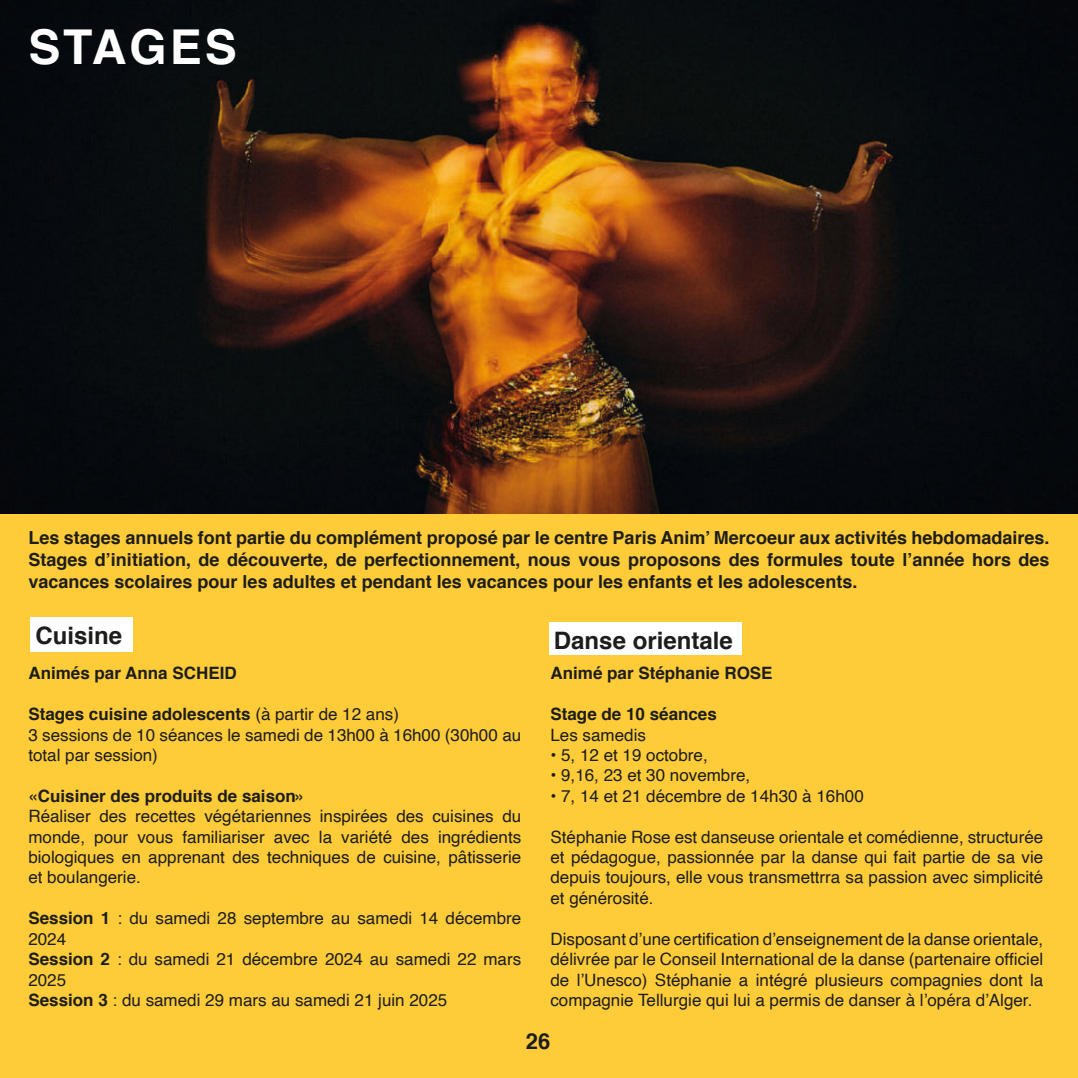
<style>
.page{position:relative;width:1078px;height:1078px;background:#fff}
.page>*{position:absolute;margin:0;border:0;box-sizing:border-box;transform-origin:0 0}
.t1{font:700 48px "Helvetica";letter-spacing:.06em;color:#fff}
.t2{font:700 24px "Helvetica";color:#1d1d1b}
.t3{font:700 22px "Helvetica";color:#1d1d1b}
.t4{font:700 18px/21.6px "Helvetica";color:#1d1d1b;text-align:justify}
.t5{font:17px/20.4px "Helvetica";color:#1d1d1b;text-align:justify}
.t6{font:700 17px "Helvetica";color:#1d1d1b}
.s1{font-weight:700}
</style>
<div class="page">
<img style="left:0;top:0;width:1077px;height:515px">
<div style="left:0;top:515px;width:1077px;height:562px;background:#fecc38"></div>
<div style="left:30px;top:617px;width:102px;height:34px;background:#fff"></div>
<div style="left:549px;top:622px;width:192px;height:33px;background:#fff"></div>
<h1 class="t1" style="left:28px;top:9px;width:210px">STAGES</h1>
<p class="t4" style="left:28px;top:527px;width:1022px">Les stages annuels font partie du complément proposé par le centre Paris Anim’ Mercoeur aux activités hebdomadaires.<br>Stages d’initiation, de découverte, de perfectionnement, nous vous proposons des formules toute l’année hors des vacances scolaires pour les adultes et pendant les vacances pour les enfants et les adolescents.</p>
<h2 class="t2" style="left:35px;top:615px;width:88px">Cuisine</h2>
<h2 class="t2" style="left:554px;top:620px;width:180px">Danse orientale</h2>
<p class="t6" style="left:28px;top:659px;width:210px">Animés par Anna SCHEID</p>
<p class="t5" style="left:28px;top:704px;width:494px;text-align:left"><span class="s1">Stages cuisine adolescents</span> (à partir de 12 ans)<br>3 sessions de 10 séances le samedi de 13h00 à 16h00 (30h00 au total par session)</p>
<p class="t6" style="left:28px;top:782px;width:278px">«Cuisiner des produits de saison»</p>
<p class="t5" style="left:28px;top:806px;width:494px">Réaliser des recettes végétariennes inspirées des cuisines du monde, pour vous familiariser avec la variété des ingrédients biologiques en apprenant des techniques de cuisine, pâtisserie et boulangerie.</p>
<p class="t5" style="left:28px;top:908px;width:494px;text-align:left"><span class="s1">Session 1</span> : du samedi 28 septembre au samedi 14 décembre 2024<br><span class="s1">Session 2</span> : du samedi 21 décembre 2024 au samedi 22 mars 2025<br><span class="s1">Session 3</span> : du samedi 29 mars au samedi 21 juin 2025</p>
<p class="t6" style="left:550px;top:659px;width:224px">Animé par Stéphanie ROSE</p>
<p class="t6" style="left:550px;top:700px;width:168px">Stage de 10 séances</p>
<p class="t5" style="left:550px;top:724px;width:97px">Les samedis</p>
<p class="t5" style="left:550px;top:745px;width:159px">• 5, 12 et 19 octobre,</p>
<p class="t5" style="left:550px;top:765px;width:201px">• 9,16, 23 et 30 novembre,</p>
<p class="t5" style="left:550px;top:786px;width:315px">• 7, 14 et 21 décembre de 14h30 à 16h00</p>
<p class="t5" style="left:550px;top:826px;width:494px">Stéphanie Rose est danseuse orientale et comédienne, structurée et pédagogue, passionnée par la danse qui fait partie de sa vie depuis toujours, elle vous transmettrra sa passion avec simplicité et générosité.</p>
<p class="t5" style="left:550px;top:928px;width:494px">Disposant d’une certification d’enseignement de la danse orientale, délivrée par le Conseil International de la danse (partenaire officiel de l’Unesco) Stéphanie a intégré plusieurs compagnies dont la compagnie Tellurgie qui lui a permis de danser à l’opéra d’Alger.</p>
<p class="t3" style="left:526px;top:1023px;width:26px">26</p>
</div>
